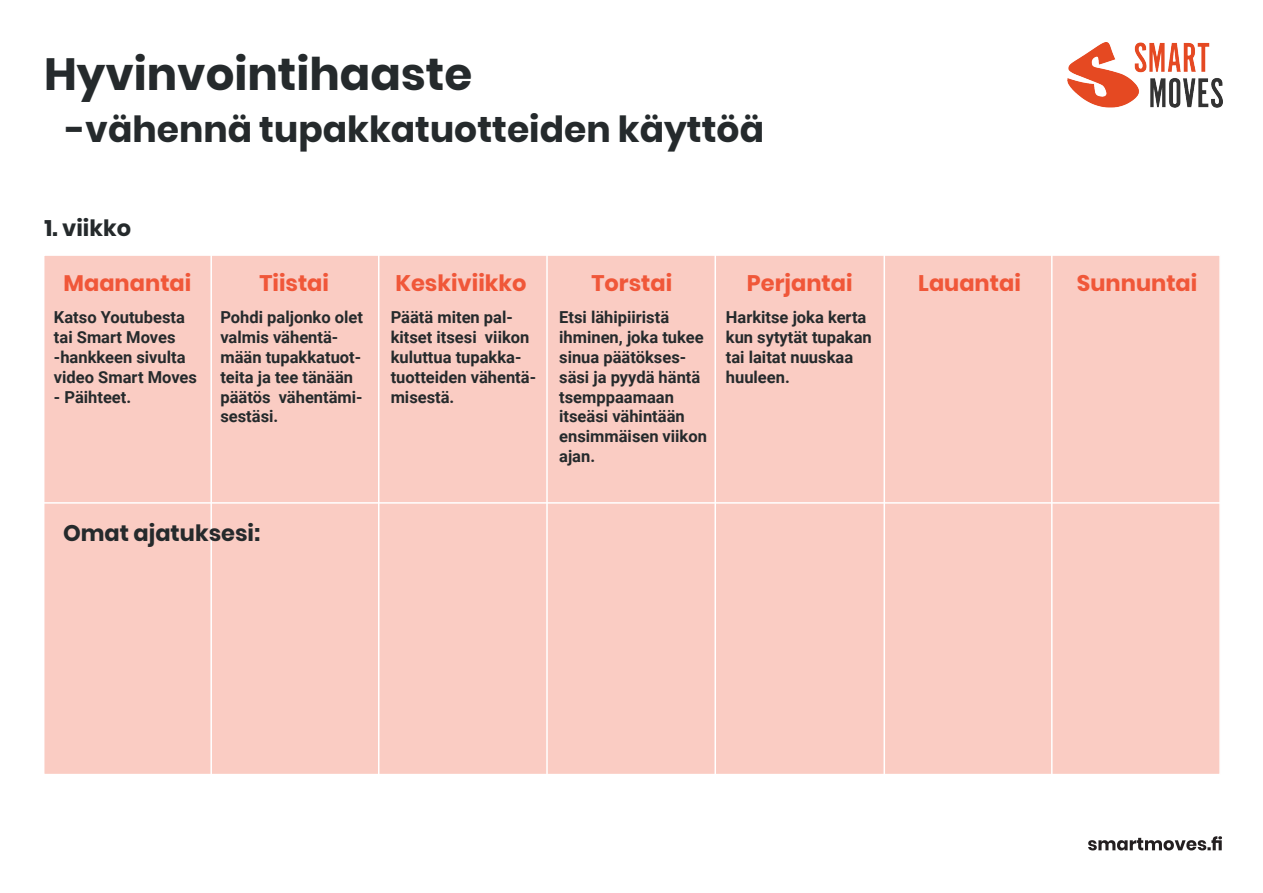
<style>
.page{position:relative;width:1263px;height:893px;background:#fff}
.page>*{position:absolute;margin:0;border:0;box-sizing:border-box;transform-origin:0 0}
.t1{font:700 45px "Poppins";color:#252a2c}
.t2{font:700 36px "Poppins";color:#252a2c}
.t3{font:700 22.5px "Poppins";color:#f05739}
.t4{font:700 22.5px "Poppins";color:#252a2c}
.t5{font:700 16.5px/19.8px "Roboto";color:#252a2c}
</style>
<div class="page">
<img style="left:1068px;top:43px;width:154px;height:65px">
<svg style="left:1088px;top:836px;width:134px;height:14px"></svg>
<div style="left:43px;top:254px;width:1178px;height:521px;background:#faccc3;border:2px solid #fff"></div>
<hr style="left:378px;top:254px;width:1px;height:526px;background:#fff">
<hr style="left:210px;top:254px;width:2px;height:526px;background:#fff">
<hr style="left:546px;top:254px;width:2px;height:526px;background:#fff">
<hr style="left:714px;top:254px;width:2px;height:526px;background:#fff">
<hr style="left:883px;top:254px;width:2px;height:526px;background:#fff">
<hr style="left:1051px;top:254px;width:1px;height:526px;background:#fff">
<hr style="left:25px;top:502px;width:1214px;height:2px;background:#fff">
<p class="t1" style="left:44px;top:48px;width:430px">Hyvinvointihaaste</p>
<p class="t2" style="left:66px;top:109px;width:700px">-vähennä tupakkatuotteiden käyttöä</p>
<p class="t4" style="left:44px;top:215px;width:88px">1. viikko</p>
<p class="t3" style="left:64px;top:270px;width:129px">Maanantai</p>
<p class="t5" style="left:54px;top:307px;width:145px">Katso Youtubesta tai Smart Moves -hankkeen sivulta video Smart Moves</p>
<p class="t5" style="left:54px;top:386px;width:79px">- Päihteet.</p>
<p class="t3" style="left:259px;top:270px;width:71px">Tiistai</p>
<p class="t3" style="left:395px;top:270px;width:132px">Keskiviikko</p>
<p class="t5" style="left:220px;top:307px;width:144px">Pohdi paljonko olet valmis vähentä&shy;mään tupakkatuot&shy;teita ja tee tänään päätös vähentämi&shy;sestäsi.</p>
<p class="t3" style="left:591px;top:270px;width:82px">Torstai</p>
<p class="t3" style="left:747px;top:270px;width:107px">Perjantai</p>
<p class="t3" style="left:918px;top:270px;width:104px">Lauantai</p>
<p class="t3" style="left:1077px;top:270px;width:122px">Sunnuntai</p>
<p class="t5" style="left:391px;top:307px;width:147px">Päätä miten pal&shy;kitset itsesi viikon kuluttua tupakka&shy;tuotteiden vähentä&shy;misestä.</p>
<p class="t5" style="left:559px;top:307px;width:149px">Etsi lähipiiristä ihminen, joka tukee sinua päätökses&shy;säsi ja pyydä häntä tsemppaamaan itseäsi vähintään ensimmäisen viikon ajan.</p>
<p class="t5" style="left:726px;top:307px;width:147px">Harkitse joka kerta kun sytytät tupakan tai laitat nuuskaa huuleen.</p>
<p class="t4" style="left:63px;top:520px;width:199px">Omat ajatuksesi:</p>
</div>
